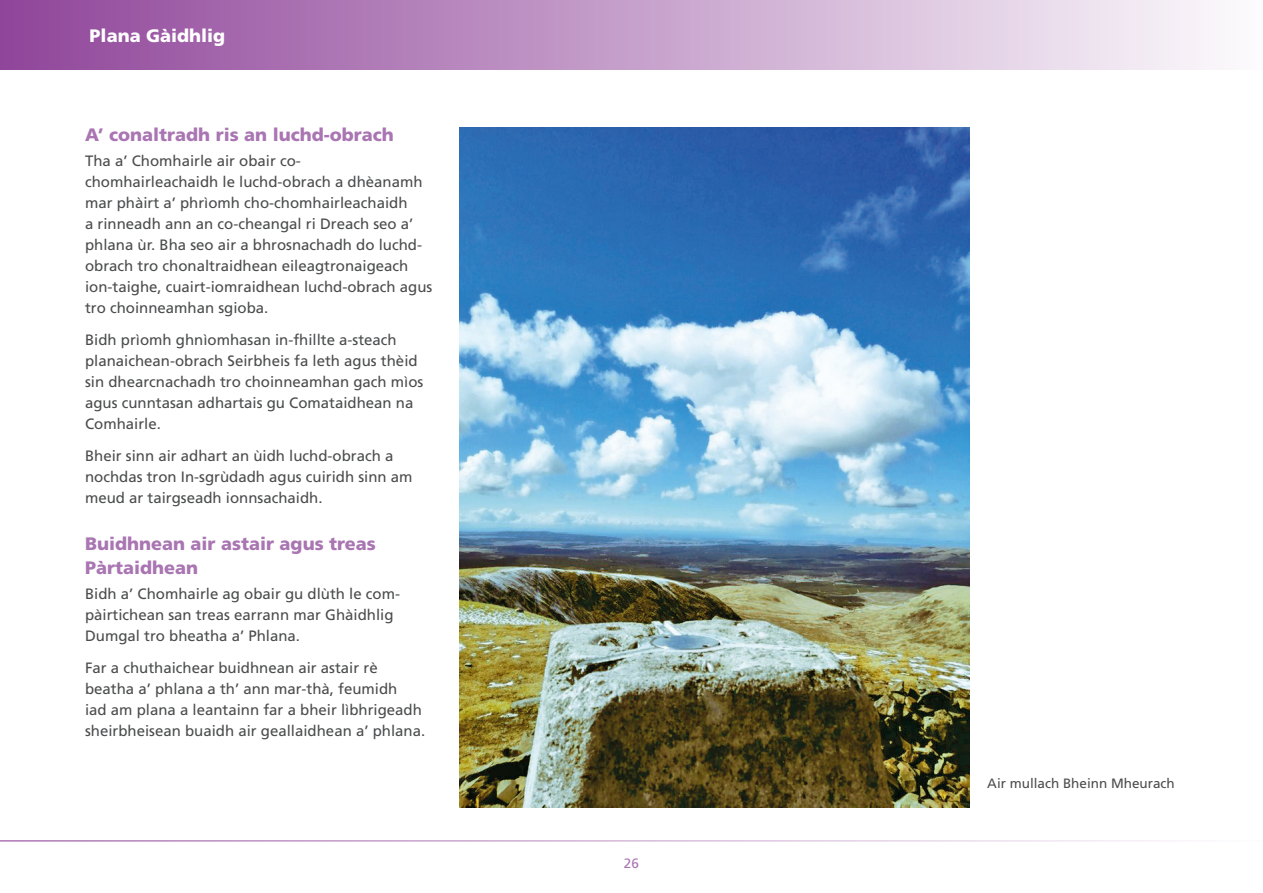
<style>
.page{position:relative;width:1263px;height:893px;background:#fff}
.page>*{position:absolute;margin:0;border:0;box-sizing:border-box;transform-origin:0 0}
.Heading{font:900 18px/24px "Frutiger LT Pro";color:#a975b2}
.t1{font:900 18px "Frutiger LT Pro";color:#fff}
.Body_Text{font:15px/21px "Frutiger LT Pro";color:#4b4c4d}
.Body_Text-2{font:13.5px "Frutiger LT Pro";color:#4b4c4d}
.t2{font:13.5px "Frutiger LT Pro";color:#a975b2}
</style>
<div class="page">
<div style="left:0;top:0;width:1263px;height:69px;background:linear-gradient(to right,#8f4599,#fdfbfd)"></div>
<hr style="left:0;top:840px;width:1263px;height:1px;background:#8f4499">
<img style="left:459px;top:128px;width:510px;height:680px">
<p class="t1" style="left:90px;top:25px;width:137px">Plana Gàidhlig</p>
<h1 class="Heading" style="left:85px;top:123px;width:310px">A’ conaltradh ris an luchd-obrach</h1>
<p class="Body_Text" style="left:85px;top:151px;width:349px">Tha a’ Chomhairle air obair co&shy;chomhairleachaidh le luchd-obrach a dhèanamh mar phàirt a’ phrìomh cho-chomhairleachaidh<br>a rinneadh ann an co-cheangal ri Dreach seo a’ phlana ùr. Bha seo air a bhrosnachadh do luchd&shy;obrach tro chonaltraidhean eileagtronaigeach ion-taighe, cuairt-iomraidhean luchd-obrach agus tro choinneamhan sgioba.</p>
<p class="Body_Text" style="left:85px;top:329px;width:340px">Bidh prìomh ghnìomhasan in-fhillte a-steach planaichean-obrach Seirbheis fa leth agus thèid sin dhearcnachadh tro choinneamhan gach mìos agus cunntasan adhartais gu Comataidhean na Comhairle.</p>
<p class="Body_Text" style="left:85px;top:445px;width:329px">Bheir sinn air adhart an ùidh luchd-obrach a nochdas tron In-sgrùdadh agus cuiridh sinn am meud ar tairgseadh ionnsachaidh.</p>
<h1 class="Heading" style="left:85px;top:532px;width:292px">Buidhnean air astair agus treas<br>Pàrtaidhean</h1>
<p class="Body_Text" style="left:85px;top:584px;width:317px">Bidh a’ Chomhairle ag obair gu dlùth le com&shy;pàirtichean san treas earrann mar Ghàidhlig<br>Dumgal tro bheatha a’ Phlana.</p>
<p class="Body_Text" style="left:85px;top:657px;width:342px">Far a chuthaichear buidhnean air astair rè beatha a’ phlana a th’ ann mar-thà, feumidh<br>iad am plana a leantainn far a bheir lìbhrigeadh sheirbheisean buaidh air geallaidhean a’ phlana.</p>
<p class="t2" style="left:624px;top:855px;width:17px">26</p>
<p class="Body_Text-2" style="left:987px;top:775px;width:189px">Air mullach Bheinn Mheurach</p>
</div>
